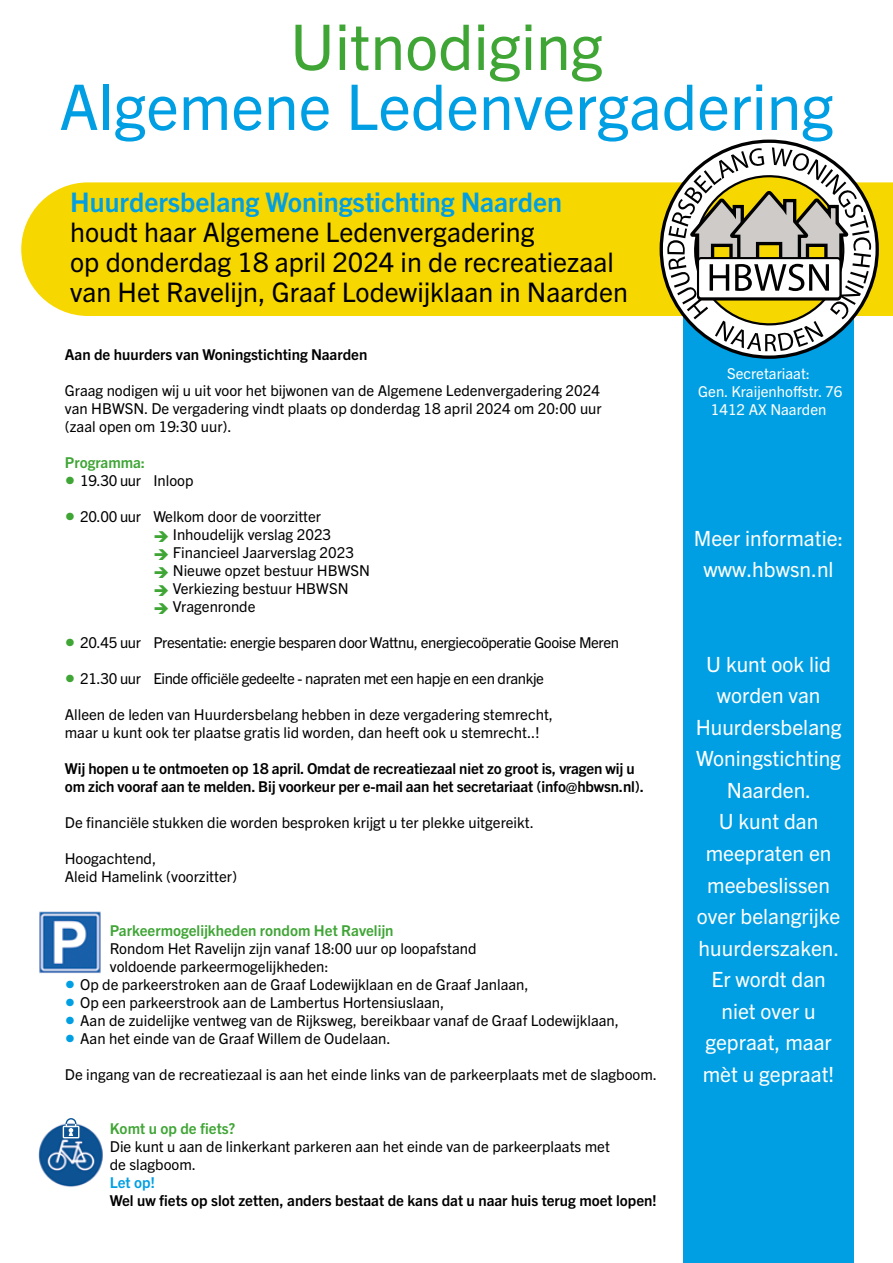
<style>
.page{position:relative;width:893px;height:1263px;background:#fff}
.page>*{position:absolute;margin:0;border:0;box-sizing:border-box;transform-origin:0 0}
.t1{font:63px "Trade Gothic Next LT Pro";color:#009fe3}
.t2{font:63px "Trade Gothic Next LT Pro";color:#3fa535}
.t3{font:27px/30px "Trade Gothic Next LT Pro";color:#000}
.t4{font:700 27px "Trade Gothic Next LT Pro";color:#009fe3}
.t5{font:21px/31.5px "Trade Gothic Next LT Pro";color:#fff;text-align:center}
.t6{font:15px/18px "Trade Gothic Next LT Pro";color:#000}
.t7{font:700 15px/18px "Trade Gothic Next LT Pro";letter-spacing:-.01em;color:#000}
.t8{font:15px "Trade Gothic Next LT Pro";letter-spacing:-.025em;color:#000}
.t9{font:700 15px "Trade Gothic Next LT Pro";color:#3fa535}
.t10{font:15px/18px "Trade Gothic Next LT Pro";color:#fff;text-align:center}
.t11{font:700 15px "Trade Gothic Next LT Pro";color:#009fe3}
.s1{font-size:21px;color:#3fa535}
.s2{color:#3fa535}
.s3{font-size:21px;color:#009fe3}
</style>
<div class="page">
<div style="left:684px;top:310px;width:170px;height:953px;background:#009fe3"></div>
<div style="left:21px;top:182px;width:872px;height:134px;background:#f7d700"></div>
<svg style="left:667px;top:147px;width:204px;height:204px"></svg>
<img style="left:39px;top:911px;width:62px;height:62px">
<img style="left:38px;top:1124px;width:65px;height:63px">
<svg style="left:63px;top:1118px;width:16px;height:20px"></svg>
<h1 class="t2" style="left:290px;top:3px;width:314px">Uitnodiging</h1>
<h1 class="t1" style="left:59px;top:63px;width:776px">Algemene Ledenvergadering</h1>
<h2 class="t4" style="left:70px;top:184px;width:493px">Huurdersbelang Woningstichting Naarden</h2>
<h2 class="t3" style="left:70px;top:216px;width:559px">houdt haar Algemene Ledenvergadering<br>op donderdag 18 april 2024 in de recreatiezaal van Het Ravelijn, Graaf Lodewijklaan in Naarden</h2>
<p class="t7" style="left:65px;top:345px;width:304px">Aan de huurders van Woningstichting Naarden</p>
<p class="t6" style="left:65px;top:381px;width:538px;text-align:justify">Graag nodigen wij u uit voor het bijwonen van de Algemene Ledenvergadering 2024 van HBWSN. De vergadering vindt plaats op donderdag 18 april 2024 om 20:00 uur (zaal open om 19:30 uur).</p>
<p class="t9" style="left:65px;top:452px;width:82px">Programma:</p>
<p class="t6" style="left:65px;top:471px;width:130px"><span class="s1">•</span> 19.30 uur Inloop</p>
<p class="t6" style="left:65px;top:507px;width:258px"><span class="s1">•</span> 20.00 uur Welkom door de voorzitter</p>
<p class="t6" style="left:153px;top:525px;width:179px"><span class="s2">➔</span> Inhoudelijk verslag 2023</p>
<p class="t6" style="left:153px;top:543px;width:202px"><span class="s2">➔</span> Financieel Jaarverslag 2023</p>
<p class="t6" style="left:153px;top:561px;width:218px"><span class="s2">➔</span> Nieuwe opzet bestuur HBWSN</p>
<p class="t6" style="left:153px;top:579px;width:197px"><span class="s2">➔</span> Verkiezing bestuur HBWSN</p>
<p class="t6" style="left:153px;top:597px;width:104px"><span class="s2">➔</span> Vragenronde</p>
<p class="t8" style="left:65px;top:632px;width:556px"><span class="s1">•</span> 20.45 uur Presentatie: energie besparen door Wattnu, energiecoöperatie Gooise Meren</p>
<p class="t8" style="left:65px;top:668px;width:481px"><span class="s1">•</span> 21.30 uur Einde officiële gedeelte - napraten met een hapje en een drankje</p>
<p class="t6" style="left:65px;top:705px;width:490px">Alleen de leden van Huurdersbelang hebben in deze vergadering stemrecht, maar u kunt ook ter plaatse gratis lid worden, dan heeft ook u stemrecht..!</p>
<p class="t7" style="left:65px;top:759px;width:581px">Wij hopen u te ontmoeten op 18 april. Omdat de recreatiezaal niet zo groot is, vragen wij u om zich vooraf aan te melden. Bij voorkeur per e-mail aan het secretariaat (info@hbwsn.nl).</p>
<p class="t6" style="left:65px;top:813px;width:471px">De financiële stukken die worden besproken krijgt u ter plekke uitgereikt.</p>
<p class="t6" style="left:65px;top:849px;width:174px">Hoogachtend,<br>Aleid Hamelink (voorzitter)</p>
<p class="t9" style="left:110px;top:920px;width:285px">Parkeermogelijkheden rondom Het Ravelijn</p>
<p class="t6" style="left:110px;top:939px;width:368px">Rondom Het Ravelijn zijn vanaf 18:00 uur op loopafstand voldoende parkeermogelijkheden:</p>
<p class="t6" style="left:65px;top:975px;width:465px"><span class="s3">•</span> Op de parkeerstroken aan de Graaf Lodewijklaan en de Graaf Janlaan,</p>
<p class="t6" style="left:65px;top:993px;width:381px"><span class="s3">•</span> Op een parkeerstrook aan de Lambertus Hortensiuslaan,</p>
<p class="t6" style="left:65px;top:1011px;width:556px"><span class="s3">•</span> Aan de zuidelijke ventweg van de Rijksweg, bereikbaar vanaf de Graaf Lodewijklaan,</p>
<p class="t6" style="left:65px;top:1029px;width:327px"><span class="s3">•</span> Aan het einde van de Graaf Willem de Oudelaan.</p>
<p class="t6" style="left:65px;top:1065px;width:594px">De ingang van de recreatiezaal is aan het einde links van de parkeerplaats met de slagboom.</p>
<p class="t9" style="left:110px;top:1118px;width:127px">Komt u op de fiets?</p>
<p class="t6" style="left:110px;top:1137px;width:502px">Die kunt u aan de linkerkant parkeren aan het einde van de parkeerplaats met de slagboom.</p>
<p class="t11" style="left:110px;top:1172px;width:47px">Let op!</p>
<p class="t7" style="left:110px;top:1191px;width:548px">Wel uw fiets op slot zetten, anders bestaat de kans dat u naar huis terug moet lopen!</p>
<p class="t10" style="left:698px;top:364px;width:146px">Secretariaat:<br>Gen. Kraijenhoffstr. 76<br>1412 AX Naarden</p>
<h3 class="t5" style="left:694px;top:521px;width:151px">Meer informatie: www.hbwsn.nl</h3>
<h3 class="t5" style="left:696px;top:647px;width:147px">U kunt ook lid worden van<br>Huurdersbelang<br>Woningstichting<br>Naarden.<br>U kunt dan meepraten en meebeslissen over belangrijke huurderszaken.<br>Er wordt dan niet over u gepraat, maar mèt u gepraat!</h3>
</div>
